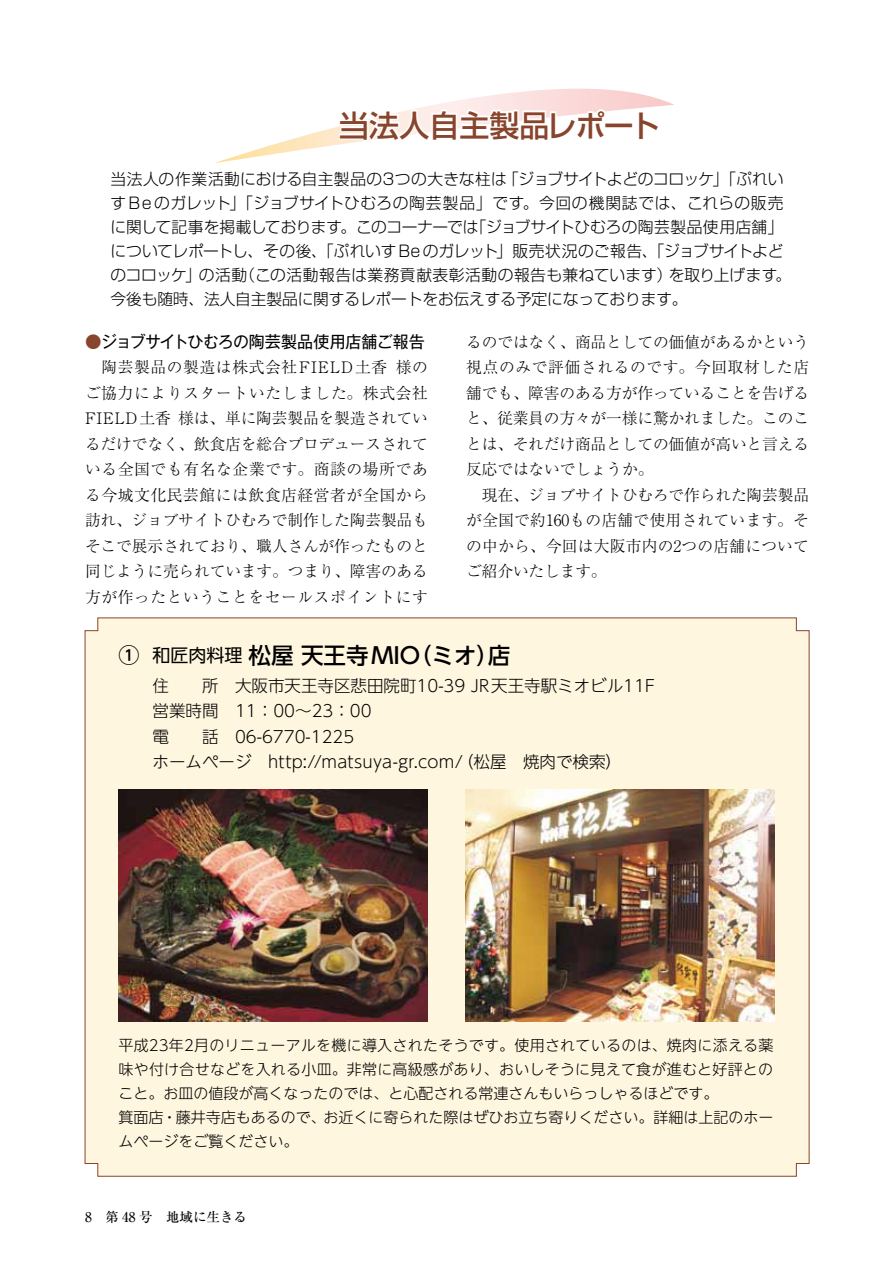
<style>
.page{position:relative;width:893px;height:1263px;background:#fff}
.page>*{position:absolute;margin:0;border:0;box-sizing:border-box;transform-origin:0 0}
.t1{font:500 30px "Shin Go Pro";color:#88442c}
.t2{font:500 22.5px "UD Shin Go NT Pro";color:#000}
.t3{font:300 16.5px/25.5px "UD Shin Go NT Pro";color:#000}
.t4{font:16.5px "Gothic MB101 Pr 6";letter-spacing:-.03em;color:#000}
.t5{font:300 15.75px/25.5px "Ryumin Pr 6";letter-spacing:-.01em;color:#000;text-align:justify}
.t6{font:300 15.75px/24px "Shin Go Pro";color:#000}
.t7{font:300 15px/24.2px "UD Shin Go NT Pro";color:#000}
.t8{font:500 13.5px "Ryumin Pro";color:#000}
.s1{color:#88442c}
.s2{font-size:21px}
.s3{font-weight:400;font-size:18px}
</style>
<div class="page">
<svg style="left:215px;top:89px;width:459px;height:74px"></svg>
<svg style="left:84px;top:617px;width:726px;height:560px;background:#f8edd8"></svg>
<img style="left:119px;top:790px;width:308px;height:231px">
<img style="left:466px;top:790px;width:308px;height:231px">
<h1 class="t1" style="left:339px;top:100px;width:322px">当法人自主製品レポート</h1>
<p class="t6" style="left:111px;top:165px;width:682px">当法人の作業活動における自主製品の3つの大きな柱は「ジョブサイトよどのコロッケ」「ぷれいすBeのガレット」「ジョブサイトひむろの陶芸製品」です。今回の機関誌では、これらの販売に関して記事を掲載しております。このコーナーでは「ジョブサイトひむろの陶芸製品使用店舗」についてレポートし、その後、「ぷれいすBe のガレット」販売状況のご報告、「ジョブサイトよどのコロッケ」の活動（この活動報告は業務貢献表彰活動の報告も兼ねています）を取り上げます。今後も随時、法人自主製品に関するレポートをお伝えする予定になっております。</p>
<p class="t4" style="left:85px;top:328px;width:341px"><span class="s1">●</span>ジョブサイトひむろの陶芸製品使用店舗ご報告</p>
<p class="t5" style="left:85px;top:354px;width:344px">　陶芸製品の製造は株式会社FIELD土香 様のご協力によりスタートいたしました。株式会社FIELD土香 様は、単に陶芸製品を製造されているだけでなく、飲食店を総合プロデュースされている全国でも有名な企業です。商談の場所である今城文化民芸館には飲食店経営者が全国から訪れ、ジョブサイトひむろで制作した陶芸製品もそこで展示されており、職人さんが作ったものと同じように売られています。つまり、障害のある方が作ったということをセールスポイントにす</p>
<p class="t5" style="left:466px;top:328px;width:344px;text-align:left">るのではなく、商品としての価値があるかという視点のみで評価されるのです。今回取材した店舗でも、障害のある方が作っていることを告げると、従業員の方々が一様に驚かれました。このことは、それだけ商品としての価値が高いと言える反応ではないでしょうか。<br>　現在、ジョブサイトひむろで作られた陶芸製品が全国で約160もの店舗で使用されています。その中から、今回は大阪市内の2つの店舗についてご紹介いたします。</p>
<h2 class="t2" style="left:119px;top:637px;width:393px"><span class="s2">①</span> <span class="s3">和匠肉料理</span> 松屋天王寺MIO（ミオ）店</h2>
<p class="t3" style="left:153px;top:672px;width:504px">住　　所　大阪市天王寺区悲田院町10-39 JR天王寺駅ミオビル11F営業時間　11：00～23：00<br>電　　話　06-6770-1225<br>ホームページ　http://matsuya-gr.com/（松屋　焼肉で検索）</p>
<p class="t7" style="left:119px;top:1032px;width:656px">平成23年2月のリニューアルを機に導入されたそうです。使用されているのは、焼肉に添える薬味や付け合せなどを入れる小皿。非常に高級感があり、おいしそうに見えて食が進むと好評とのこと。お皿の値段が高くなったのでは、と心配される常連さんもいらっしゃるほどです。<br>箕面店・藤井寺店もあるので、お近くに寄られた際はぜひお立ち寄りください。詳細は上記のホームページをご覧ください。</p>
<p class="t8" style="left:85px;top:1206px;width:163px">8　第 48 号　地域に生きる</p>
</div>
